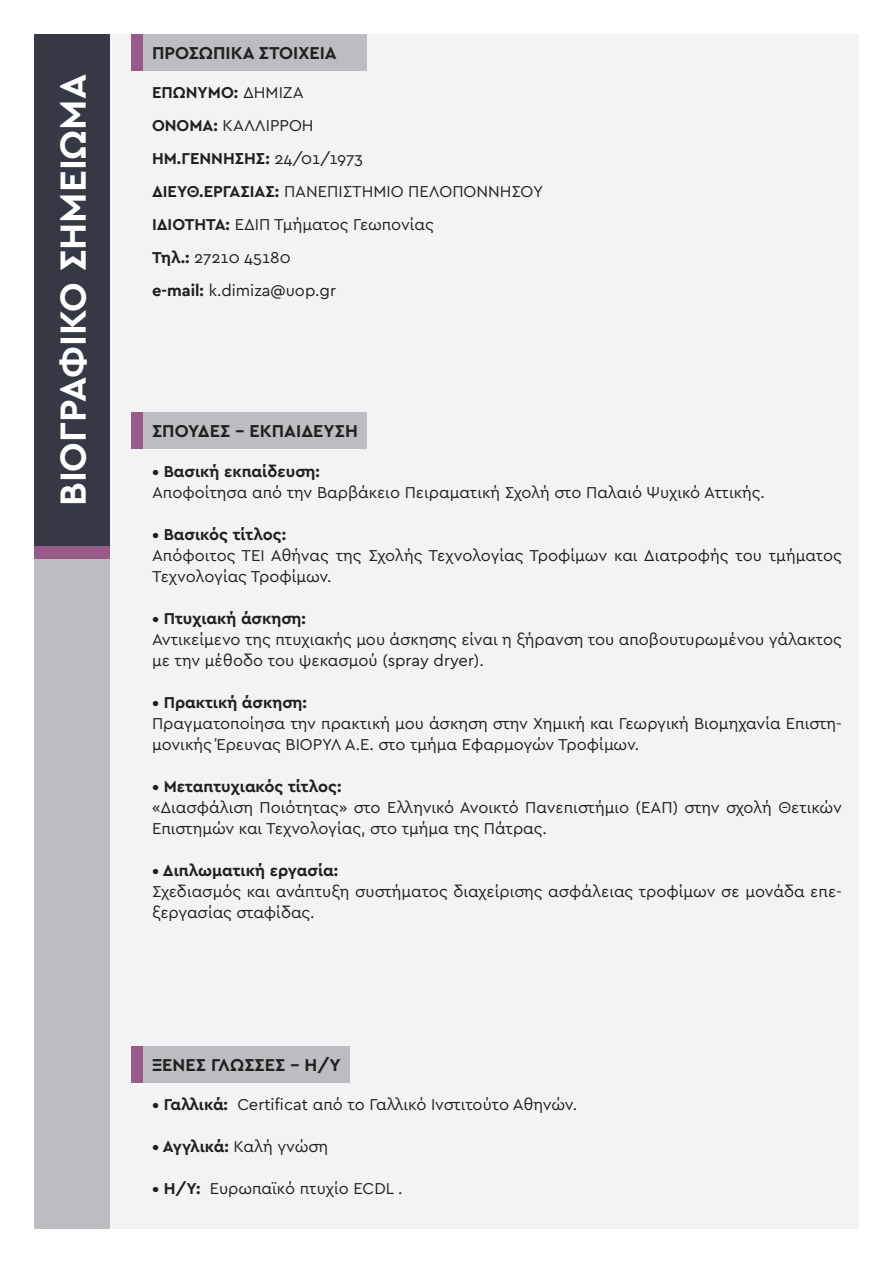
<style>
.page{position:relative;width:893px;height:1263px;background:#fff}
.page>*{position:absolute;margin:0;border:0;box-sizing:border-box;transform-origin:0 0}
.t1{font:700 38.1px "Cera GR";color:#fff}
.t2{font:700 18px "Cera GR";color:#231f20}
.t3{font:16.5px/21px "Cera GR";color:#231f20}
.t4{font:700 16.5px "Cera GR";color:#231f20}
.s1{font-weight:400}
.s2{font-weight:700}
</style>
<div class="page">
<div style="left:34px;top:34px;width:825px;height:1195px;background:#f2f3f4"></div>
<div style="left:34px;top:553px;width:75px;height:676px;background:#bcbdc0"></div>
<div style="left:131px;top:412px;width:13px;height:37px;background:#985a87"></div>
<div style="left:131px;top:34px;width:13px;height:36px;background:#985a87"></div>
<div style="left:131px;top:1046px;width:13px;height:36px;background:#985a87"></div>
<div style="left:144px;top:412px;width:223px;height:37px;background:#bcbdc0"></div>
<div style="left:144px;top:34px;width:223px;height:36px;background:#bcbdc0"></div>
<div style="left:34px;top:34px;width:75px;height:519px;background:#353946"></div>
<div style="left:144px;top:1046px;width:206px;height:36px;background:#bcbdc0"></div>
<div style="left:34px;top:546px;width:75px;height:13px;background:#985a87"></div>
<p class="t1" style="left:51px;top:506px;width:433px;rotate:-90deg">ΒΙΟΓΡΑΦΙΚΟ ΣΗΜΕΙΩΜΑ</p>
<p class="t2" style="left:152px;top:42px;width:186px">ΠΡΟΣΩΠΙΚΑ ΣΤΟΙΧΕΙΑ</p>
<p class="t4" style="left:152px;top:83px;width:153px">ΕΠΩΝΥΜΟ: <span class="s1">ΔΗΜΙΖΑ</span></p>
<p class="t3" style="left:152px;top:115px;width:163px"><span class="s2">ΟΝΟΜΑ:</span> ΚΑΛΛΙΡΡΟΗ</p>
<p class="t4" style="left:152px;top:149px;width:213px">ΗΜ.ΓΕΝΝΗΣΗΣ: <span class="s1">24/01/1973</span></p>
<p class="t3" style="left:152px;top:181px;width:393px"><span class="s2">ΔΙΕΥΘ.ΕΡΓΑΣΙΑΣ:</span> ΠΑΝΕΠΙΣΤΗΜΙΟ ΠΕΛΟΠΟΝΝΗΣΟΥ</p>
<p class="t3" style="left:152px;top:214px;width:283px"><span class="s2">ΙΔΙΟΤΗΤΑ:</span> ΕΔΙΠ Τμήματος Γεωπονίας</p>
<p class="t3" style="left:152px;top:247px;width:140px"><span class="s2">Τηλ.:</span> 27210 45180</p>
<p class="t3" style="left:152px;top:280px;width:186px"><span class="s2">e-mail:</span> k.dimiza@uop.gr</p>
<p class="t2" style="left:152px;top:421px;width:207px">ΣΠΟΥΔΕΣ - ΕΚΠΑΙΔΕΥΣΗ</p>
<p class="t4" style="left:152px;top:462px;width:169px">• Βασική εκπαίδευση:</p>
<p class="t3" style="left:152px;top:482px;width:614px">Αποφοίτησα από την Βαρβάκειο Πειραματική Σχολή στο Παλαιό Ψυχικό Αττικής.</p>
<p class="t4" style="left:152px;top:525px;width:136px">• Βασικός τίτλος:</p>
<p class="t3" style="left:152px;top:545px;width:691px">Απόφοιτος ΤΕΙ Αθήνας της Σχολής Τεχνολογίας Τροφίμων και Διατροφής του τμήματος<br>Τεχνολογίας Τροφίμων.</p>
<p class="t4" style="left:152px;top:609px;width:155px">• Πτυχιακή άσκηση:</p>
<p class="t3" style="left:152px;top:629px;width:691px">Αντικείμενο της πτυχιακής μου άσκησης είναι η ξήρανση του αποβουτυρωμένου γάλακτος με την μέθοδο του ψεκασμού (spray dryer).</p>
<p class="t4" style="left:152px;top:693px;width:156px">• Πρακτική άσκηση:</p>
<p class="t3" style="left:152px;top:713px;width:691px">Πραγματοποίησα την πρακτική μου άσκηση στην Χημική και Γεωργική Βιομηχανία Επιστη&shy;μονικής Έρευνας ΒΙΟΡΥΛ Α.Ε. στο τμήμα Εφαρμογών Τροφίμων.</p>
<p class="t4" style="left:152px;top:777px;width:191px">• Μεταπτυχιακός τίτλος:</p>
<p class="t3" style="left:152px;top:797px;width:691px">«Διασφάλιση Ποιότητας» στο Ελληνικό Ανοικτό Πανεπιστήμιο (ΕΑΠ) στην σχολή Θετικών<br>Επιστημών και Τεχνολογίας, στο τμήμα της Πάτρας.</p>
<p class="t4" style="left:152px;top:861px;width:188px">• Διπλωματική εργασία:</p>
<p class="t3" style="left:152px;top:881px;width:691px">Σχεδιασμός και ανάπτυξη συστήματος διαχείρισης ασφάλειας τροφίμων σε μονάδα επε&shy;ξεργασίας σταφίδας.</p>
<p class="t2" style="left:152px;top:1054px;width:190px">ΞΕΝΕΣ ΓΛΩΣΣΕΣ – Η/Υ</p>
<p class="t3" style="left:152px;top:1094px;width:427px"><span class="s2">• Γαλλικά:</span> Certificat από το Γαλλικό Ινστιτούτο Αθηνών.</p>
<p class="t4" style="left:152px;top:1137px;width:178px">• Αγγλικά: <span class="s1">Καλή γνώση</span></p>
<p class="t3" style="left:152px;top:1178px;width:252px"><span class="s2">• Η/Υ:</span> Eυρωπαϊκό πτυχίο ECDL .</p>
</div>
